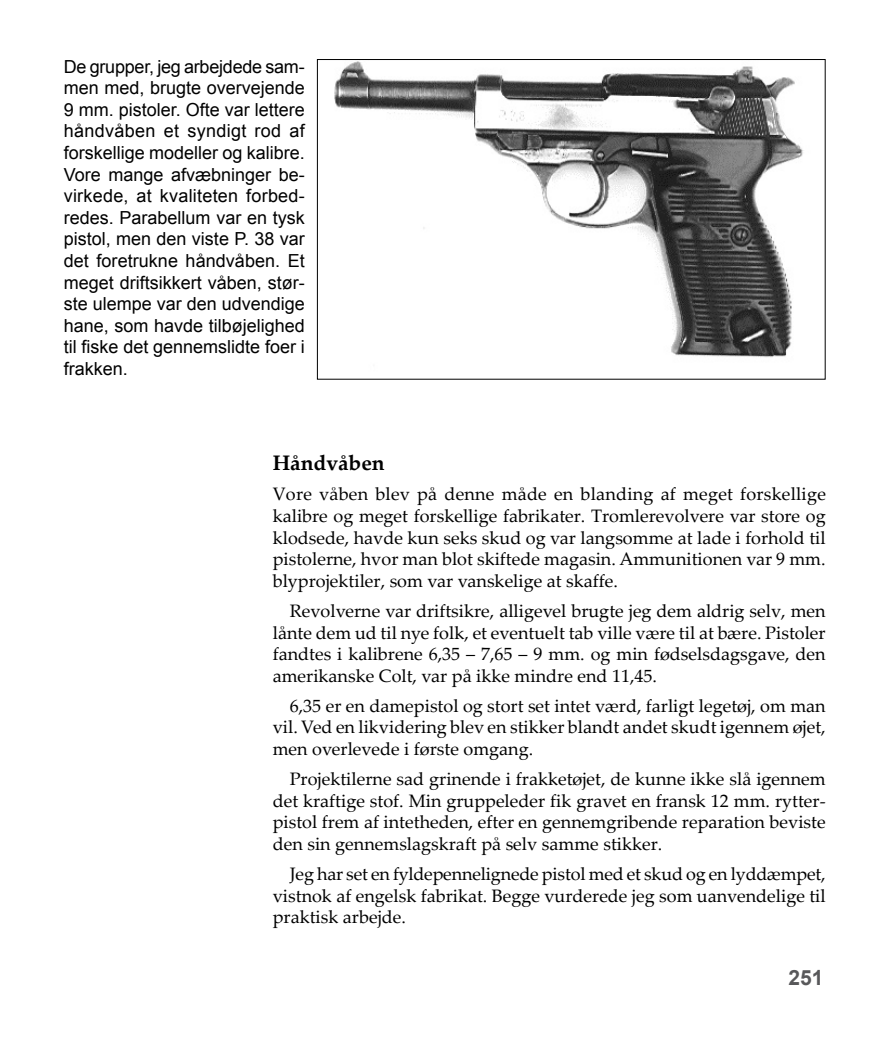
<style>
.page{position:relative;width:889px;height:1063px;background:#fff}
.page>*{position:absolute;margin:0;border:0;box-sizing:border-box;transform-origin:0 0}
.t1{font:700 21px "Palatino Linotype";color:#000}
.t2{font:700 21px "Arial";color:#58585a}
.t3{font:18px/21.6px "Palatino Linotype";color:#000;text-align:justify}
.t4{font:18px/21.6px "Arial";color:#000;text-align:justify}
</style>
<div class="page">
<img style="left:334px;top:61px;width:470px;height:297px">
<div style="left:317px;top:59px;width:508px;height:320px;border:1px solid #000"></div>
<p class="t4" style="left:64px;top:56px;width:242px">De grupper, jeg arbejdede sam&shy;men med, brugte overvejende 9 mm. pistoler. Ofte var lettere håndvåben et syndigt rod af forskellige modeller og kalibre.<br>Vore mange afvæbninger be&shy;virkede, at kvaliteten forbed&shy;redes. Parabellum var en tysk pistol, men den viste P. 38 var det foretrukne håndvåben. Et meget driftsikkert våben, stør&shy;ste ulempe var den udvendige hane, som havde tilbøjelighed til fiske det gennemslidte foer i frakken.</p>
<p class="t1" style="left:273px;top:448px;width:113px">Håndvåben</p>
<p class="t3" style="left:273px;top:483px;width:554px">Vore våben blev på denne måde en blanding af meget forskellige kalibre og meget forskellige fabrikater. Tromlerevolvere var store og klodsede, havde kun seks skud og var langsomme at lade i forhold til pistolerne, hvor man blot skiftede magasin. Ammunitionen var 9 mm. blyprojektiler, som var vanskelige at skaffe.</p>
<p class="t3" style="left:273px;top:599px;width:554px;text-indent:17px">Revolverne var driftsikre, alligevel brugte jeg dem aldrig selv, men lånte dem ud til nye folk, et eventuelt tab ville være til at bære. Pistoler fandtes i kalibrene 6,35 – 7,65 – 9 mm. og min fødselsdagsgave, den amerikanske Colt, var på ikke mindre end 11,45.</p>
<p class="t3" style="left:273px;top:694px;width:554px;text-indent:17px">6,35 er en damepistol og stort set intet værd, farligt legetøj, om man vil. Ved en likvidering blev en stikker blandt andet skudt igennem øjet, men overlevede i første omgang.</p>
<p class="t3" style="left:273px;top:768px;width:554px;text-indent:17px">Projektilerne sad grinende i frakketøjet, de kunne ikke slå igennem det kraftige stof. Min gruppeleder fik gravet en fransk 12 mm. rytter&shy;pistol frem af intetheden, efter en gennemgribende reparation beviste den sin gennemslagskraft på selv samme stikker.</p>
<p class="t3" style="left:273px;top:862px;width:554px;text-indent:17px">Jeg har set en fyldepennelignede pistol med et skud og en lyddæmpet, vistnok af engelsk fabrikat. Begge vurderede jeg som uanvendelige til praktisk arbejde.</p>
<p class="t2" style="left:788px;top:963px;width:37px">251</p>
</div>
